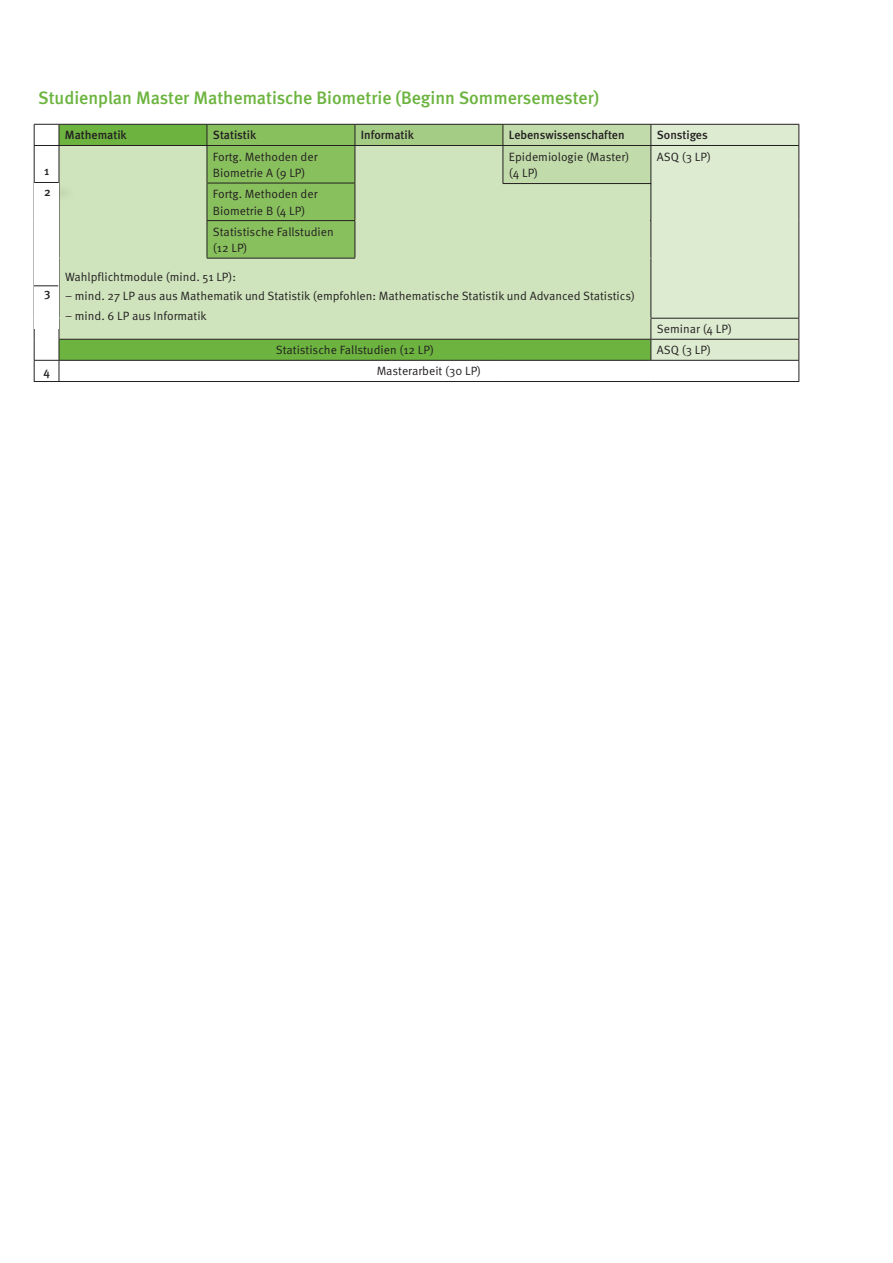
<style>
.page{position:relative;width:893px;height:1263px;background:#fff}
.page>*{position:absolute;margin:0;border:0;box-sizing:border-box;transform-origin:0 0}
.ueberschrift{font:500 18px "Meta";color:#6cb43f}
.lauftext{font:12px/16.5px "Meta OT Norm";color:#231f20}
.lauftext-2{font:500 12px "Meta";color:#231f20}
.t1{font:500 12px "Meta OT";color:#231f20}
</style>
<div class="page">
<div style="left:60px;top:125px;width:443px;height:235px;background:#6cb43f"></div>
<div style="left:355px;top:124px;width:148px;height:21px;background:#a5cc85"></div>
<div style="left:59px;top:146px;width:444px;height:193px;background:#cfe4bd"></div>
<hr style="left:59px;top:124px;width:148px;height:1px;background:#231f20">
<hr style="left:355px;top:124px;width:148px;height:1px;background:#231f20">
<div style="left:207px;top:124px;width:149px;height:134px;background:#89c05e"></div>
<svg style="left:34px;top:124px;width:26px;height:22px"></svg>
<hr style="left:34px;top:146px;width:1px;height:37px;background:#231f20">
<hr style="left:59px;top:145px;width:148px;height:1px;background:#231f20">
<hr style="left:207px;top:145px;width:148px;height:1px;background:#231f20">
<hr style="left:355px;top:145px;width:148px;height:1px;background:#231f20">
<hr style="left:34px;top:183px;width:1px;height:37px;background:#231f20">
<hr style="left:207px;top:183px;width:148px;height:1px;background:#231f20">
<hr style="left:34px;top:221px;width:1px;height:37px;background:#231f20">
<hr style="left:34px;top:258px;width:1px;height:60px;background:#231f20">
<hr style="left:59px;top:360px;width:148px;height:1px;background:#231f20">
<hr style="left:207px;top:360px;width:148px;height:1px;background:#231f20">
<hr style="left:355px;top:360px;width:148px;height:1px;background:#231f20">
<hr style="left:59px;top:381px;width:148px;height:1px;background:#231f20">
<hr style="left:207px;top:381px;width:148px;height:1px;background:#231f20">
<hr style="left:355px;top:381px;width:148px;height:1px;background:#231f20">
<hr style="left:503px;top:381px;width:148px;height:1px;background:#231f20">
<hr style="left:651px;top:381px;width:148px;height:1px;background:#231f20">
<svg style="left:34px;top:319px;width:26px;height:63px"></svg>
<svg style="left:503px;top:124px;width:296px;height:257px;background:#d0e2c2"></svg>
<hr style="left:59px;top:339px;width:148px;height:1px;background:#231f20">
<hr style="left:207px;top:339px;width:148px;height:1px;background:#231f20">
<hr style="left:355px;top:339px;width:148px;height:1px;background:#231f20">
<hr style="left:503px;top:339px;width:148px;height:1px;background:#231f20">
<hr style="left:207px;top:220px;width:148px;height:1px;background:#231f20">
<hr style="left:59px;top:258px;width:1px;height:60px;background:#231f20">
<hr style="left:207px;top:258px;width:148px;height:1px;background:#231f20">
<hr style="left:650px;top:258px;width:1px;height:60px;background:#231f20">
<hr style="left:59px;top:318px;width:148px;height:1px;background:#cfe4bd">
<hr style="left:207px;top:318px;width:148px;height:1px;background:#cfe4bd">
<hr style="left:355px;top:318px;width:148px;height:1px;background:#cfe4bd">
<hr style="left:503px;top:318px;width:147px;height:1px;background:#cfe4bd">
<hr style="left:355px;top:221px;width:1px;height:37px;background:#231f20">
<hr style="left:503px;top:220px;width:148px;height:1px;background:#231f20">
<hr style="left:650px;top:221px;width:1px;height:37px;background:#231f20">
<hr style="left:355px;top:258px;width:148px;height:1px;background:#cfe4bd">
<hr style="left:355px;top:146px;width:1px;height:37px;background:#231f20">
<hr style="left:503px;top:146px;width:1px;height:37px;background:#231f20">
<hr style="left:355px;top:183px;width:1px;height:37px;background:#231f20">
<hr style="left:355px;top:220px;width:148px;height:1px;background:#cfe4bd">
<hr style="left:59px;top:146px;width:1px;height:37px;background:#231f20">
<hr style="left:207px;top:146px;width:1px;height:37px;background:#231f20">
<hr style="left:59px;top:183px;width:1px;height:37px;background:#231f20">
<hr style="left:207px;top:183px;width:1px;height:37px;background:#231f20">
<hr style="left:59px;top:221px;width:1px;height:37px;background:#231f20">
<hr style="left:207px;top:221px;width:1px;height:37px;background:#231f20">
<hr style="left:59px;top:258px;width:148px;height:1px;background:#cfe4bd">
<div style="left:38px;top:184px;width:38px;height:18px;background:#231f20;opacity:.75"></div>
<svg style="left:34px;top:182px;width:25px;height:1px"></svg>
<div style="left:35px;top:183px;width:24px;height:146px;background:#fff"></div>
<svg style="left:34px;top:285px;width:24px;height:1px"></svg>
<div style="left:493px;top:183px;width:157px;height:85px;background:#cfe4bd"></div>
<hr style="left:503px;top:183px;width:148px;height:1px;background:#231f20">
<p class="ueberschrift" style="left:38px;top:87px;width:563px">Studienplan Master Mathematische Biometrie (Beginn Sommersemester)</p>
<p class="lauftext-2" style="left:65px;top:128px;width:63px">Mathematik</p>
<p class="lauftext-2" style="left:213px;top:128px;width:45px">Statistik</p>
<p class="lauftext-2" style="left:361px;top:128px;width:55px">Informatik</p>
<p class="lauftext-2" style="left:509px;top:128px;width:117px">Lebenswissenschaften</p>
<p class="lauftext-2" style="left:657px;top:128px;width:52px">Sonstiges</p>
<p class="lauftext-2" style="left:44px;top:164px;width:7px">1</p>
<p class="lauftext" style="left:213px;top:148px;width:106px">Fortg. Methoden der<br>Biometrie A (9 LP)</p>
<p class="lauftext" style="left:509px;top:148px;width:122px">Epidemiologie (Master) (4 LP)</p>
<p class="lauftext" style="left:657px;top:148px;width:55px">ASQ (3 LP)</p>
<p class="lauftext" style="left:213px;top:186px;width:106px">Fortg. Methoden der<br>Biometrie B (4 LP)</p>
<p class="lauftext" style="left:213px;top:223px;width:122px">Statistische Fallstudien (12 LP)</p>
<p class="lauftext" style="left:65px;top:268px;width:173px">Wahlpflichtmodule (mind. 51 LP):</p>
<p class="lauftext" style="left:65px;top:288px;width:572px">– mind. 27 LP aus aus Mathematik und Statistik (empfohlen: Mathematische Statistik und Advanced Statistics)</p>
<p class="lauftext" style="left:65px;top:307px;width:143px">– mind. 6 LP aus Informatik</p>
<p class="lauftext" style="left:657px;top:321px;width:76px">Seminar (4 LP)</p>
<p class="lauftext" style="left:276px;top:342px;width:160px">Statistische Fallstudien (12 LP)</p>
<p class="lauftext" style="left:657px;top:342px;width:55px">ASQ (3 LP)</p>
<p class="t1" style="left:44px;top:185px;width:8px">2</p>
<p class="t1" style="left:44px;top:285px;width:8px">3</p>
<p class="lauftext-2" style="left:43px;top:364px;width:8px">4</p>
<p class="lauftext" style="left:377px;top:363px;width:106px">Masterarbeit (30 LP)</p>
</div>
